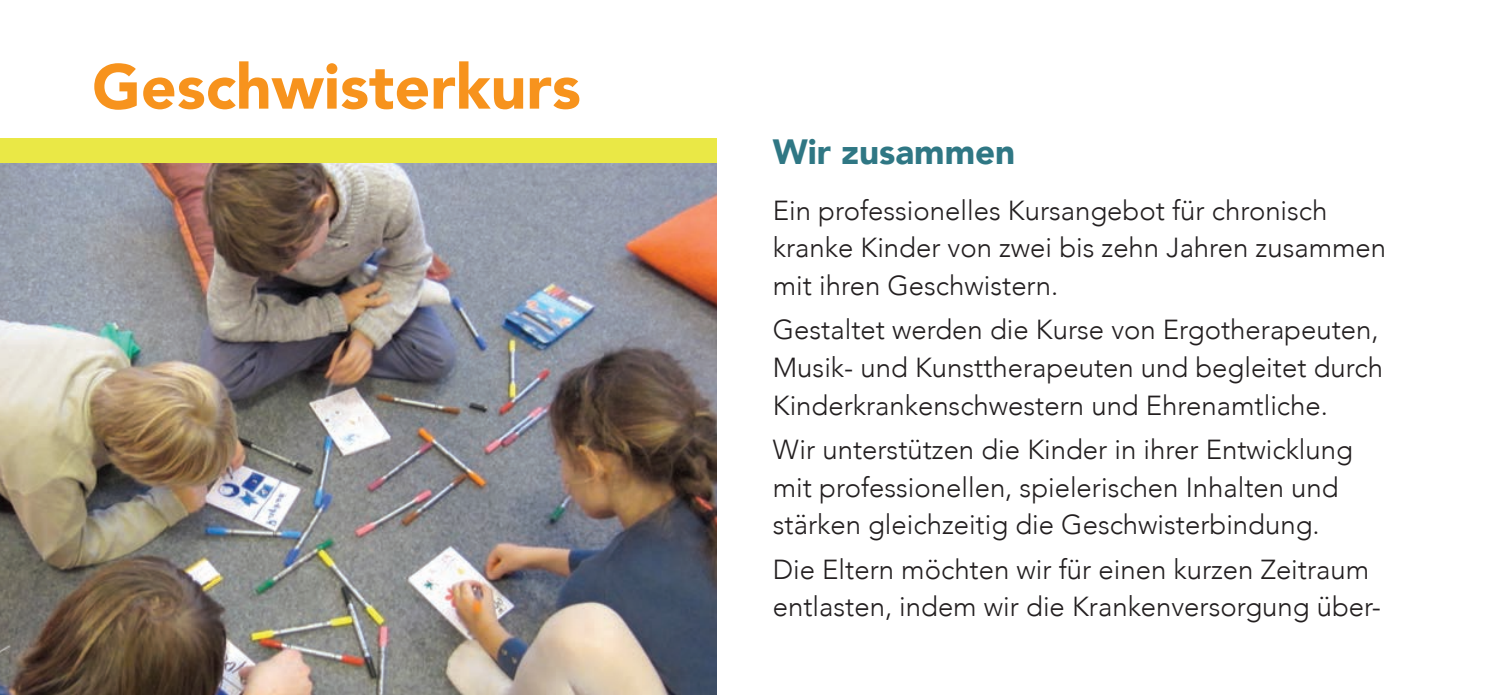
<style>
.page{position:relative;width:1489px;height:695px;background:#fff}
.page>*{position:absolute;margin:0;border:0;box-sizing:border-box;transform-origin:0 0}
.t1{font:900 62.5px "Avenir";color:#f7931d}
.t2{font:900 35px "Avenir";color:#2f7784}
.t3{font:300 27.5px/37.5px "Avenir";color:#231f20}
</style>
<div class="page">
<img style="left:0;top:163px;width:716px;height:531px">
<div style="left:0;top:138px;width:716px;height:25px;background:#eae846"></div>
<h1 class="t1" style="left:92px;top:33px;width:490px">Geschwisterkurs</h1>
<p class="t2" style="left:772px;top:122px;width:244px">Wir zusammen</p>
<p class="t3" style="left:772px;top:191px;width:614px">Ein professionelles Kursangebot für chronisch kranke Kinder von zwei bis zehn Jahren zusammen mit ihren Geschwistern.</p>
<p class="t3" style="left:772px;top:311px;width:611px">Gestaltet werden die Kurse von Ergotherapeuten,<br>Musik- und Kunsttherapeuten und begleitet durch<br>Kinderkrankenschwestern und Ehrenamtliche.</p>
<p class="t3" style="left:772px;top:431px;width:581px">Wir unterstützen die Kinder in ihrer Entwicklung mit professionellen, spielerischen Inhalten und stärken gleichzeitig die Geschwisterbindung.</p>
<p class="t3" style="left:772px;top:550px;width:609px">Die Eltern möchten wir für einen kurzen Zeitraum entlasten, indem wir die Krankenversorgung über-</p>
</div>
